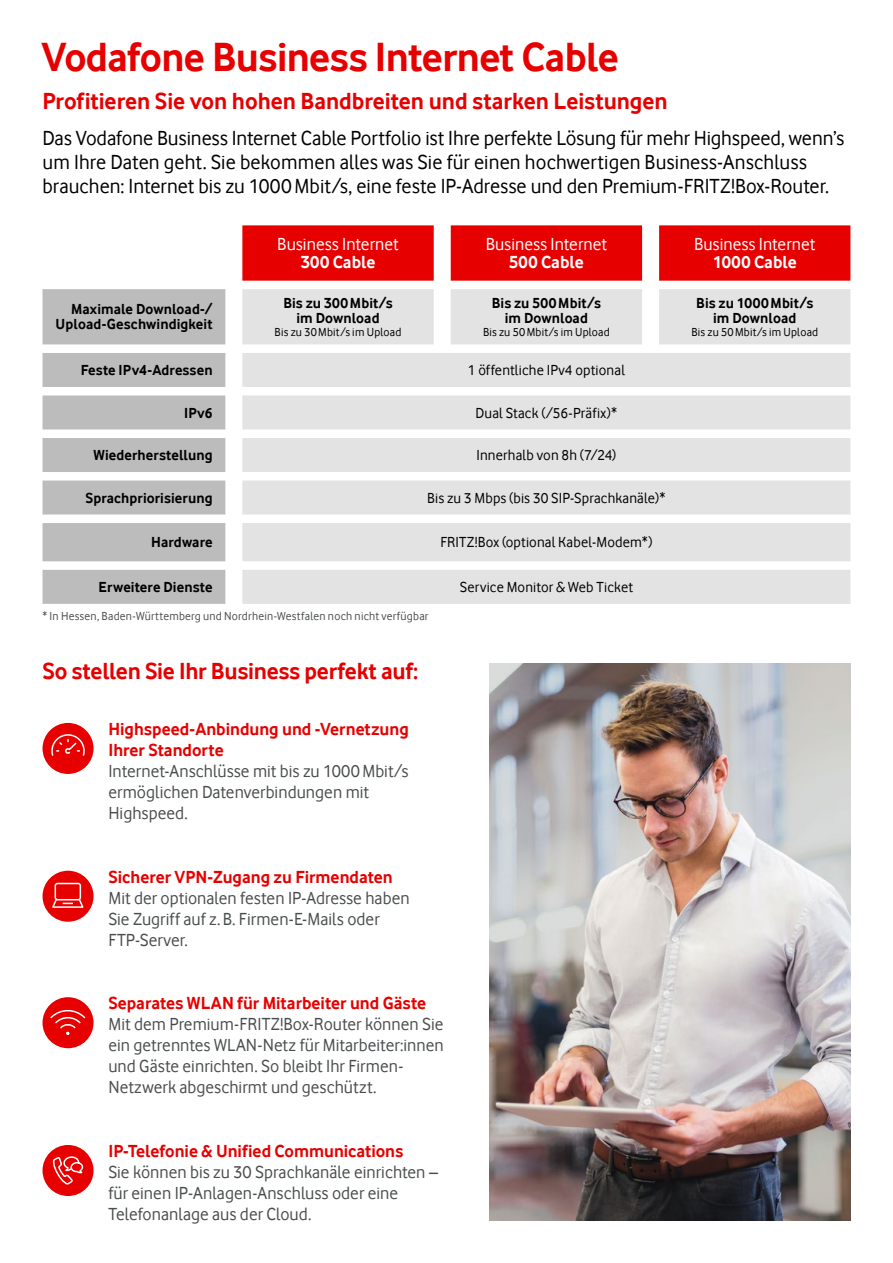
<style>
.page{position:relative;width:893px;height:1263px;background:#fff}
.page>*{position:absolute;margin:0;border:0;box-sizing:border-box;transform-origin:0 0}
.t1{font:700 42px "Vodafone Rg";letter-spacing:-.015em;color:#e60000}
.t2{font:700 24px "Vodafone Rg";letter-spacing:-.005em;color:#e60000}
.t3{font:21px/24px "Vodafone Rg";color:#000}
.t4{font:18px/21px "Vodafone Rg";color:#4a4d4e}
.t5{font:700 18px/21px "Vodafone Rg";color:#e60000}
.t6{font:18px "Vodafone Rg";color:#fff}
.t7{font:700 18px "Vodafone Rg";color:#fff}
.t8{font:700 15px/15px "Vodafone Rg";letter-spacing:.005em;color:#000;text-align:center}
.t9{font:15px "Vodafone Rg";letter-spacing:.01em;color:#000}
.t10{font:12px "Vodafone Rg";letter-spacing:.02em;color:#4a4d4e}
.t11{font:12px "Vodafone Rg";letter-spacing:.02em;color:#000}
</style>
<div class="page">
<img style="left:489px;top:663px;width:361px;height:557px">
<svg style="left:242px;top:225px;width:608px;height:56px;background:#e81717"></svg>
<svg style="left:43px;top:289px;width:182px;height:315px;fill:#bcbcbc"></svg>
<svg style="left:242px;top:289px;width:608px;height:315px;fill:#e3e3e3"></svg>
<div style="left:43px;top:1145px;width:51px;height:51px;background:#e60000;border-radius:50%"></div>
<svg style="left:52px;top:1156px;width:32px;height:28px"></svg>
<div style="left:43px;top:997px;width:51px;height:51px;background:#e60000;border-radius:50%"></div>
<svg style="left:50px;top:1009px;width:36px;height:26px"></svg>
<div style="left:43px;top:723px;width:51px;height:51px;background:#e60000;border-radius:50%"></div>
<svg style="left:51px;top:734px;width:34px;height:22px"></svg>
<div style="left:43px;top:871px;width:51px;height:51px;background:#e60000;border-radius:50%"></div>
<svg style="left:52px;top:882px;width:32px;height:26px"></svg>
<h1 class="t1" style="left:41px;top:32px;width:579px">Vodafone Business Internet Cable</h1>
<h2 class="t2" style="left:43px;top:87px;width:627px">Profitieren Sie von hohen Bandbreiten und starken Leistungen</h2>
<p class="t3" style="left:43px;top:126px;width:803px">Das Vodafone Business Internet Cable Portfolio ist Ihre perfekte Lösung für mehr Highspeed, wenn’s um Ihre Daten geht. Sie bekommen alles was Sie für einen hochwertigen Business-Anschluss brauchen: Internet bis zu 1000Mbit/s, eine feste IP-Adresse und den Premium-FRITZ!Box-Router.</p>
<p class="t6" style="left:277px;top:234px;width:123px">Business Internet</p>
<p class="t7" style="left:301px;top:252px;width:76px">300 Cable</p>
<p class="t8" style="left:56px;top:302px;width:158px;text-align:right">Maximale Download-/<br>Upload-Geschwindigkeit</p>
<p class="t8" style="left:283px;top:295px;width:111px">Bis zu 300Mbit/s im Download</p>
<p class="t11" style="left:275px;top:325px;width:128px">Bis zu 30Mbit/s im Upload</p>
<p class="t6" style="left:486px;top:234px;width:123px">Business Internet</p>
<p class="t7" style="left:509px;top:252px;width:76px">500 Cable</p>
<p class="t8" style="left:492px;top:295px;width:111px">Bis zu 500Mbit/s im Download</p>
<p class="t11" style="left:483px;top:325px;width:128px">Bis zu 50Mbit/s im Upload</p>
<p class="t8" style="left:81px;top:362px;width:133px">Feste IPv4-Adressen</p>
<p class="t9" style="left:468px;top:361px;width:159px">1 öffentliche IPv4 optional</p>
<p class="t8" style="left:184px;top:405px;width:30px">IPv6</p>
<p class="t9" style="left:476px;top:404px;width:143px">Dual Stack (/56-Präfix)*</p>
<p class="t8" style="left:93px;top:447px;width:121px">Wiederherstellung</p>
<p class="t9" style="left:476px;top:447px;width:141px">Innerhalb von 8h (7/24)</p>
<p class="t8" style="left:85px;top:490px;width:129px">Sprachpriorisierung</p>
<p class="t9" style="left:427px;top:489px;width:240px">Bis zu 3 Mbps (bis 30 SIP-Sprachkanäle)*</p>
<p class="t8" style="left:151px;top:534px;width:63px">Hardware</p>
<p class="t9" style="left:440px;top:534px;width:214px">FRITZ!Box (optional Kabel-Modem*)</p>
<p class="t8" style="left:99px;top:579px;width:115px">Erweitere Dienste</p>
<p class="t9" style="left:460px;top:578px;width:175px">Service Monitor &amp; Web Ticket</p>
<p class="t10" style="left:43px;top:610px;width:387px">* In Hessen, Baden-Württemberg und Nordrhein-Westfalen noch nicht verfügbar</p>
<h2 class="t2" style="left:43px;top:657px;width:377px">So stellen Sie Ihr Business perfekt auf:</h2>
<p class="t5" style="left:108px;top:718px;width:302px">Highspeed-Anbindung und -Vernetzung<br>Ihrer Standorte</p>
<p class="t4" style="left:108px;top:760px;width:301px">Internet-Anschlüsse mit bis zu 1000Mbit/s ermöglichen Datenverbindungen mit<br>Highspeed.</p>
<p class="t5" style="left:108px;top:866px;width:286px">Sicherer VPN-Zugang zu Firmendaten</p>
<p class="t4" style="left:108px;top:887px;width:303px">Mit der optionalen festen IP-Adresse haben<br>Sie Zugriff auf z.B. Firmen-E-Mails oder<br>FTP-Server.</p>
<p class="t5" style="left:108px;top:992px;width:319px">Separates WLAN für Mitarbeiter und Gäste</p>
<p class="t4" style="left:108px;top:1013px;width:337px">Mit dem Premium-FRITZ!Box-Router können Sie ein getrenntes WLAN-Netz für Mitarbeiter:innen und Gäste einrichten. So bleibt Ihr Firmen-Netzwerk abgeschirmt und geschützt.</p>
<p class="t5" style="left:108px;top:1140px;width:297px">IP-Telefonie &amp; Unified Communications</p>
<p class="t4" style="left:108px;top:1161px;width:331px">Sie können bis zu 30 Sprachkanäle einrichten – für einen IP-Anlagen-Anschluss oder eine<br>Telefonanlage aus der Cloud.</p>
<p class="t6" style="left:694px;top:234px;width:123px">Business Internet</p>
<p class="t7" style="left:713px;top:252px;width:85px">1000 Cable</p>
<p class="t8" style="left:696px;top:295px;width:119px">Bis zu 1000Mbit/s im Download</p>
<p class="t11" style="left:691px;top:325px;width:128px">Bis zu 50Mbit/s im Upload</p>
</div>
